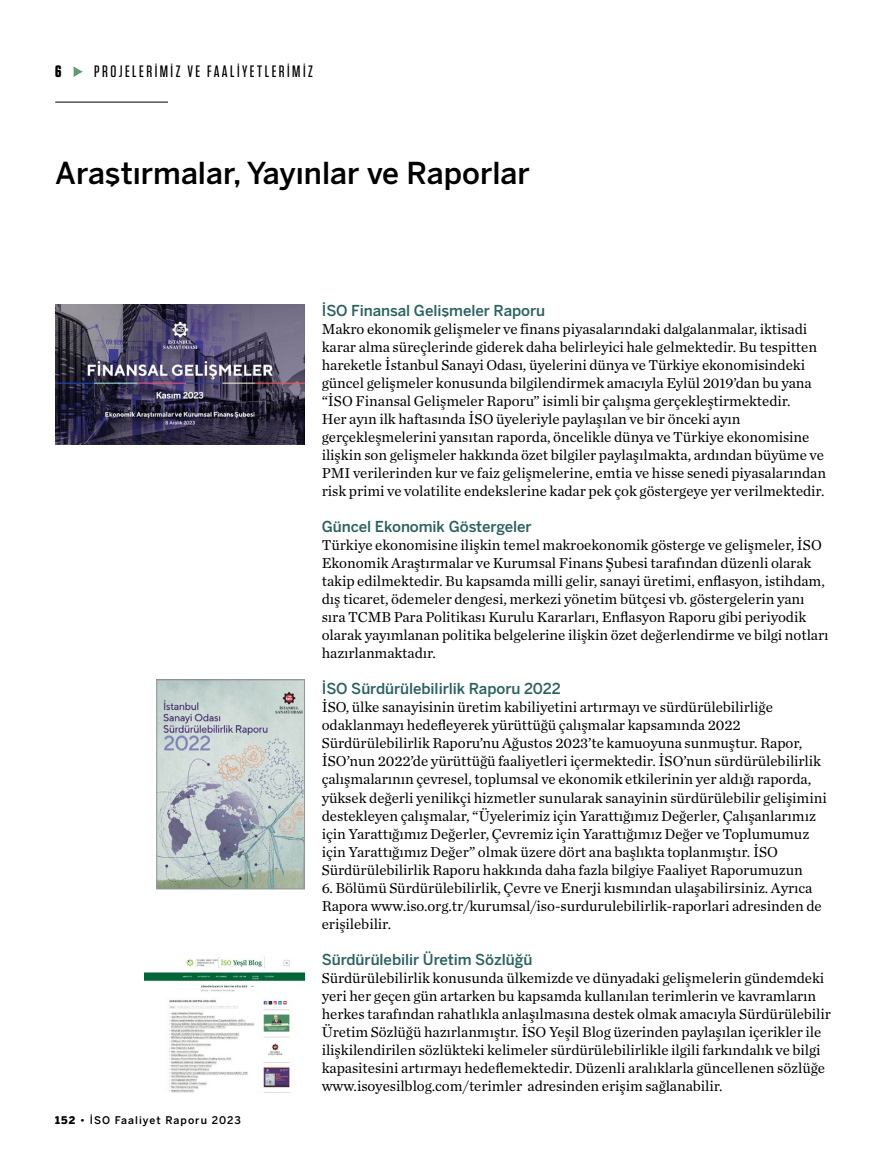
<style>
.page{position:relative;width:893px;height:1170px;background:#fff}
.page>*{position:absolute;margin:0;border:0;box-sizing:border-box;transform-origin:0 0}
.t1{font:500 30px "Benton Sans";color:#000}
.t2{font:500 16.5px "Tungsten";letter-spacing:.15em;color:#000}
.t3{font:700 16.5px "Tungsten";color:#000}
.t4{font:15px/18px "Chronicle Text G1";letter-spacing:-.005em;color:#000}
.t5{font:500 15px "Benton Sans";letter-spacing:-.005em;color:#2b6261}
.t6{font:500 10.5px "Benton Sans";letter-spacing:.1em;color:#000}
.s1{font-weight:900}
</style>
<div class="page">
<svg style="left:74px;top:66px;width:9px;height:11px"></svg>
<hr style="left:55px;top:102px;width:113px;height:1px;background:#000">
<img style="left:159px;top:681px;width:144px;height:206px">
<div style="left:157px;top:679px;width:148px;height:210px;border:1px solid #939598"></div>
<img style="left:145px;top:957px;width:160px;height:135px">
<img style="left:55px;top:304px;width:250px;height:140px">
<p class="t3" style="left:55px;top:62px;width:8px">6</p>
<p class="t2" style="left:94px;top:63px;width:220px">PROJELERİMİZ VE FAALİYETLERİMİZ</p>
<h1 class="t1" style="left:55px;top:155px;width:476px">Araştırmalar, Yayınlar ve Raporlar</h1>
<p class="t6" style="left:55px;top:1113px;width:187px"><span class="s1">152</span> • İSO Faaliyet Raporu 2023</p>
<p class="t5" style="left:322px;top:302px;width:225px">İSO Finansal Gelişmeler Raporu</p>
<p class="t4" style="left:322px;top:319px;width:506px">Makro ekonomik gelişmeler ve finans piyasalarındaki dalgalanmalar, iktisadi karar alma süreçlerinde giderek daha belirleyici hale gelmektedir. Bu tespitten hareketle İstanbul Sanayi Odası, üyelerini dünya ve Türkiye ekonomisindeki güncel gelişmeler konusunda bilgilendirmek amacıyla Eylül 2019’dan bu yana “İSO Finansal Gelişmeler Raporu” isimli bir çalışma gerçekleştirmektedir.<br>Her ayın ilk haftasında İSO üyeleriyle paylaşılan ve bir önceki ayın gerçekleşmelerini yansıtan raporda, öncelikle dünya ve Türkiye ekonomisine ilişkin son gelişmeler hakkında özet bilgiler paylaşılmakta, ardından büyüme ve PMI verilerinden kur ve faiz gelişmelerine, emtia ve hisse senedi piyasalarından risk primi ve volatilite endekslerine kadar pek çok göstergeye yer verilmektedir.</p>
<p class="t5" style="left:322px;top:518px;width:211px">Güncel Ekonomik Göstergeler</p>
<p class="t4" style="left:322px;top:535px;width:508px">Türkiye ekonomisine ilişkin temel makroekonomik gösterge ve gelişmeler, İSO Ekonomik Araştırmalar ve Kurumsal Finans Şubesi tarafından düzenli olarak takip edilmektedir. Bu kapsamda milli gelir, sanayi üretimi, enflasyon, istihdam, dış ticaret, ödemeler dengesi, merkezi yönetim bütçesi vb. göstergelerin yanı sıra TCMB Para Politikası Kurulu Kararları, Enflasyon Raporu gibi periyodik olarak yayımlanan politika belgelerine ilişkin özet değerlendirme ve bilgi notları hazırlanmaktadır.</p>
<p class="t5" style="left:322px;top:680px;width:241px">İSO Sürdürülebilirlik Raporu 2022</p>
<p class="t4" style="left:322px;top:697px;width:506px">İSO, ülke sanayisinin üretim kabiliyetini artırmayı ve sürdürülebilirliğe odaklanmayı hedefleyerek yürüttüğü çalışmalar kapsamında 2022<br>Sürdürülebilirlik Raporu’nu Ağustos 2023’te kamuoyuna sunmuştur. Rapor, İSO’nun 2022’de yürüttüğü faaliyetleri içermektedir. İSO’nun sürdürülebilirlik çalışmalarının çevresel, toplumsal ve ekonomik etkilerinin yer aldığı raporda, yüksek değerli yenilikçi hizmetler sunularak sanayinin sürdürülebilir gelişimini destekleyen çalışmalar, “Üyelerimiz için Yarattığımız Değerler, Çalışanlarımız için Yarattığımız Değerler, Çevremiz için Yarattığımız Değer ve Toplumumuz için Yarattığımız Değer” olmak üzere dört ana başlıkta toplanmıştır. İSO Sürdürülebilirlik Raporu hakkında daha fazla bilgiye Faaliyet Raporumuzun</p>
<p class="t4" style="left:322px;top:877px;width:501px">6. Bölümü Sürdürülebilirlik, Çevre ve Enerji kısmından ulaşabilirsiniz. Ayrıca<br>Rapora www.iso.org.tr/kurumsal/iso-surdurulebilirlik-raporlari adresinden de erişilebilir.</p>
<p class="t5" style="left:322px;top:950px;width:212px">Sürdürülebilir Üretim Sözlüğü</p>
<p class="t4" style="left:322px;top:967px;width:511px">Sürdürülebilirlik konusunda ülkemizde ve dünyadaki gelişmelerin gündemdeki yeri her geçen gün artarken bu kapsamda kullanılan terimlerin ve kavramların herkes tarafından rahatlıkla anlaşılmasına destek olmak amacıyla Sürdürülebilir Üretim Sözlüğü hazırlanmıştır. İSO Yeşil Blog üzerinden paylaşılan içerikler ile ilişkilendirilen sözlükteki kelimeler sürdürülebilirlikle ilgili farkındalık ve bilgi kapasitesini artırmayı hedeflemektedir. Düzenli aralıklarla güncellenen sözlüğe www.isoyesilblog.com/terimler adresinden erişim sağlanabilir.</p>
</div>
